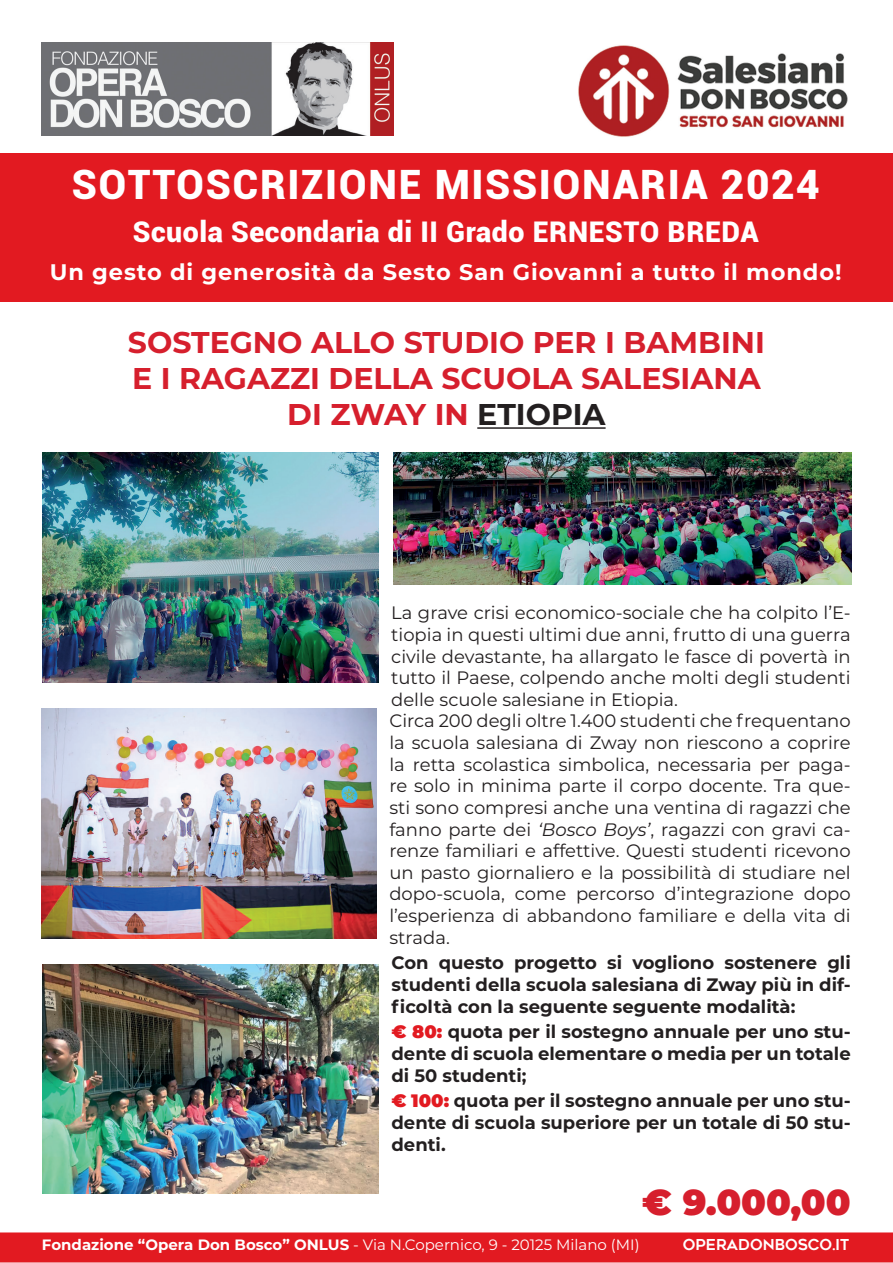
<style>
.page{position:relative;width:893px;height:1263px;background:#fff}
.page>*{position:absolute;margin:0;border:0;box-sizing:border-box;transform-origin:0 0}
.t1{font:900 40.5px "Roboto";letter-spacing:.04em;color:#fff}
.t2{font:900 36px "Montserrat";color:#d61f2d}
.t3{font:700 30px/36px "Montserrat";color:#d61f2d;text-align:center}
.t4{font:900 28.5px "Roboto";letter-spacing:.02em;color:#fff}
.t5{font:700 22.5px "Montserrat";letter-spacing:.04em;color:#fff}
.t6{font:18px/21.6px "Montserrat";color:#231f20}
.t7{font:700 18px/21.6px "Montserrat";color:#231f20;text-align:justify}
.t8{font:15px "Montserrat";color:#fff}
.t9{font:15px "Geometos";color:#fff}
.s1{color:#231f20}
.s2{font-style:italic}
.s3{font-weight:900;color:#e21a21}
.s4{font-weight:700}
</style>
<div class="page">
<hr style="left:477px;top:427px;width:129px;height:2px;background:#231f20">
<div style="left:0;top:153px;width:893px;height:149px;background:#e21a21"></div>
<div style="left:0;top:1232px;width:893px;height:30px;background:#e21a21"></div>
<img style="left:42px;top:43px;width:351px;height:92px">
<img style="left:578px;top:45px;width:270px;height:92px">
<img style="left:42px;top:708px;width:335px;height:230px">
<img style="left:43px;top:453px;width:335px;height:230px">
<img style="left:42px;top:964px;width:337px;height:230px">
<img style="left:393px;top:453px;width:458px;height:132px">
<h1 class="t1" style="left:72px;top:156px;width:749px">SOTTOSCRIZIONE MISSIONARIA 2024</h1>
<h3 class="t4" style="left:133px;top:212px;width:627px">Scuola Secondaria di II Grado ERNESTO BREDA</h3>
<p class="t5" style="left:50px;top:256px;width:793px">Un gesto di generosità da Sesto San Giovanni a tutto il mondo!</p>
<h3 class="t3" style="left:128px;top:323px;width:638px">SOSTEGNO ALLO STUDIO PER I BAMBINI<br>E I RAGAZZI DELLA SCUOLA SALESIANA<br>DI ZWAY IN <span class="s1">ETIOPIA</span></h3>
<p class="t6" style="left:389px;top:602px;width:463px">La grave crisi economico-sociale che ha colpito l’E&shy;tiopia in questi ultimi due anni, frutto di una guerra civile devastante, ha allargato le fasce di povertà in tutto il Paese, colpendo anche molti degli studenti delle scuole salesiane in Etiopia.<br>Circa 200 degli oltre 1.400 studenti che frequentano la scuola salesiana di Zway non riescono a coprire la retta scolastica simbolica, necessaria per paga&shy;re solo in minima parte il corpo docente. Tra que&shy;sti sono compresi anche una ventina di ragazzi che fanno parte dei <span class="s2">‘Bosco Boys’</span>, ragazzi con gravi ca&shy;renze familiari e affettive. Questi studenti ricevono un pasto giornaliero e la possibilità di studiare nel dopo-scuola, come percorso d’integrazione dopo l’esperienza di abbandono familiare e della vita di strada.</p>
<p class="t7" style="left:391px;top:951px;width:461px">Con questo progetto si vogliono sostenere gli studenti della scuola salesiana di Zway più in dif&shy;ficoltà con la seguente seguente modalità:</p>
<p class="t7" style="left:391px;top:1020px;width:461px"><span class="s3">€ 80:</span> quota per il sostegno annuale per uno stu&shy;dente di scuola elementare o media per un totale di 50 studenti;</p>
<p class="t7" style="left:391px;top:1089px;width:461px"><span class="s3">€ 100:</span> quota per il sostegno annuale per uno stu&shy;dente di scuola superiore per un totale di 50 stu&shy;denti.</p>
<h2 class="t2" style="left:642px;top:1175px;width:210px">€ 9.000,00</h2>
<p class="t8" style="left:42px;top:1234px;width:599px"><span class="s4">Fondazione “Opera Don Bosco” ONLUS</span> - Via N.Copernico, 9 - 20125 Milano (MI)</p>
<p class="t9" style="left:683px;top:1236px;width:168px">OPERADONBOSCO.IT</p>
</div>
